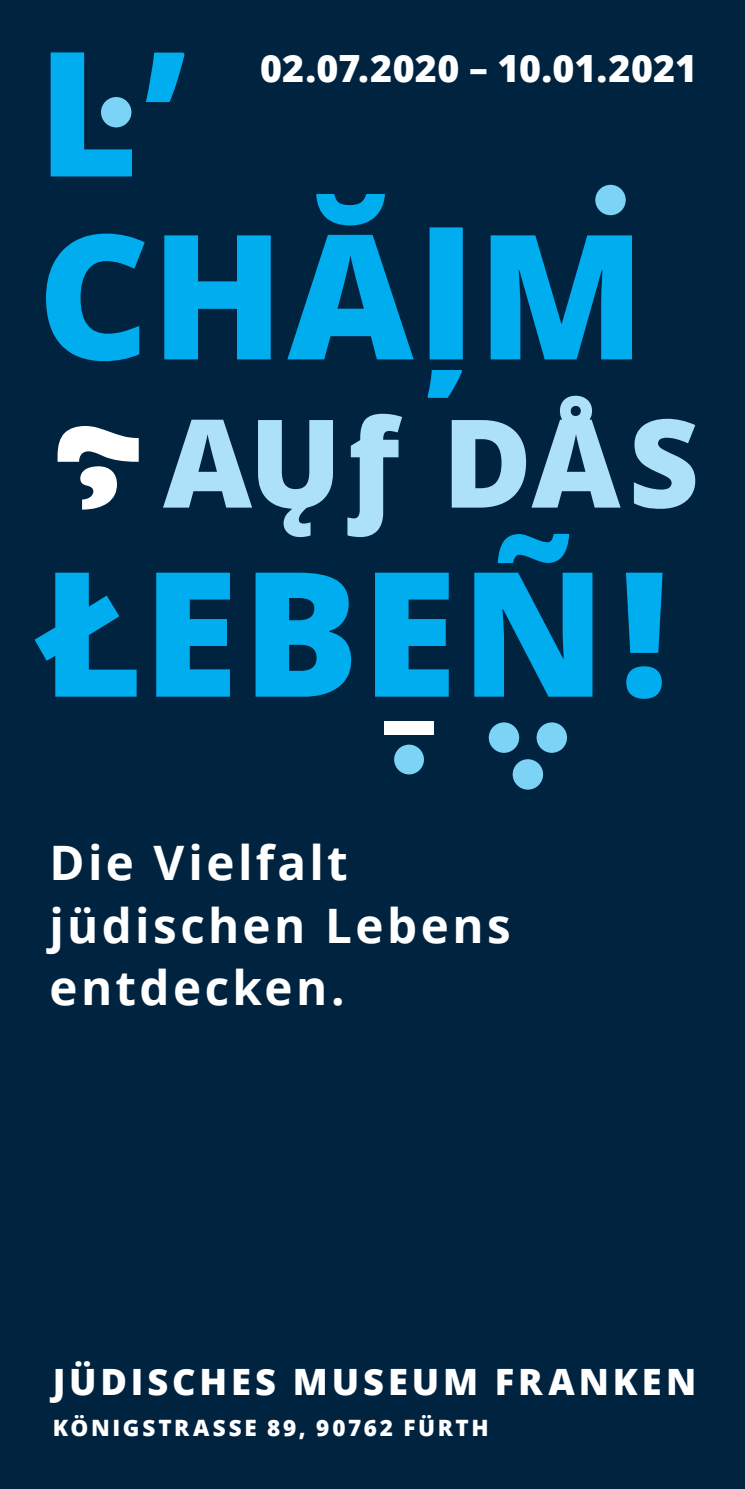
<style>
.page{position:relative;width:745px;height:1489px;background:#fff}
.page>*{position:absolute;margin:0;border:0;box-sizing:border-box;transform-origin:0 0}
.t1{font:800 173.75px "Open Sans";letter-spacing:.02em;color:#00aeef}
.t2{font:800 122.5px "Open Sans";letter-spacing:-.015em;color:#ade1f9}
.t3{font:700 47.5px/62.5px "Open Sans";letter-spacing:.07em;color:#fff}
.t4{font:800 37.5px "Open Sans";letter-spacing:.005em;color:#fff}
.t5{font:800 36.25px "Open Sans";letter-spacing:.105em;color:#fff}
.t6{font:800 22.5px "Open Sans";letter-spacing:.12em;color:#fff}
</style>
<div class="page">
<div style="left:0;top:0;width:744px;height:1488px;background:#002340"></div>
<svg style="left:57px;top:426px;width:82px;height:83px"></svg>
<div style="left:595px;top:185px;width:30px;height:30px;background:#7cd3f6;border-radius:50%"></div>
<div style="left:394px;top:744px;width:29px;height:30px;background:#7cd3f6;border-radius:50%"></div>
<div style="left:384px;top:720px;width:49px;height:14px;background:#fff"></div>
<div style="left:536px;top:722px;width:30px;height:30px;background:#7cd3f6;border-radius:50%"></div>
<div style="left:488px;top:722px;width:31px;height:30px;background:#7cd3f6;border-radius:50%"></div>
<div style="left:512px;top:759px;width:30px;height:30px;background:#7cd3f6;border-radius:50%"></div>
<div style="left:101px;top:97px;width:30px;height:30px;background:#7cd3f6;border-radius:50%"></div>
<p class="t1" style="left:37px;top:-19px;width:150px">L’</p>
<p class="t1" style="left:37px;top:164px;width:609px">CHĂļM</p>
<p class="t2" style="left:163px;top:370px;width:537px">AŲƒ DÅS</p>
<p class="t4" style="left:260px;top:39px;width:438px">02.07.2020 – 10.01.2021</p>
<p class="t1" style="left:37px;top:501px;width:633px">ŁEBEÑ!</p>
<p class="t3" style="left:50px;top:830px;width:462px">Die Vielfalt jüdischen Lebens entdecken.</p>
<p class="t5" style="left:53px;top:1353px;width:644px">JÜDISCHES MUSEUM FRANKEN</p>
<p class="t6" style="left:53px;top:1410px;width:437px">KÖNIGSTRASSE 89, 90762 FÜRTH</p>
</div>
